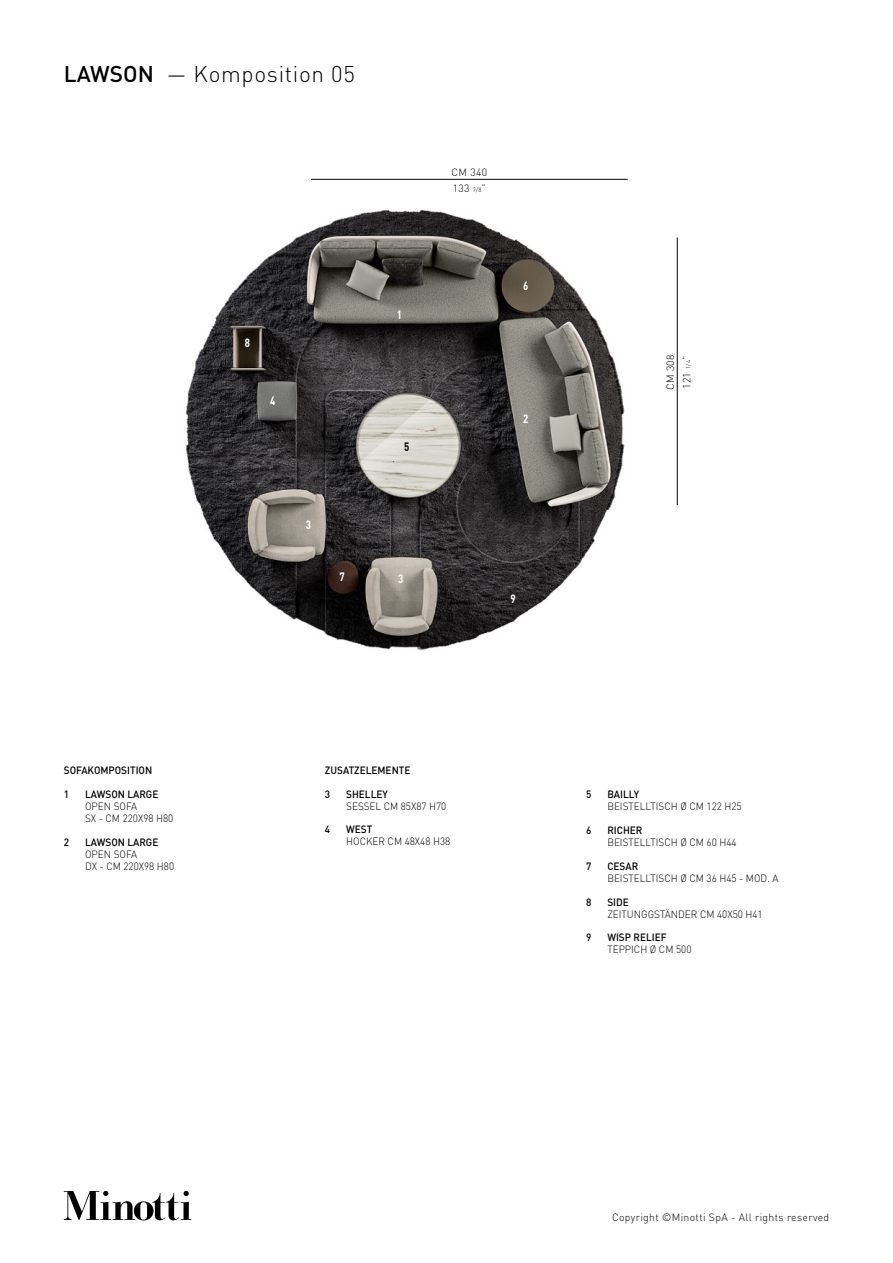
<style>
.page{position:relative;width:893px;height:1263px;background:#fff}
.page>*{position:absolute;margin:0;border:0;box-sizing:border-box;transform-origin:0 0}
.t1{font:300 22.5px "DIN";letter-spacing:.03em;color:#000}
.t2{font:700 12px "DIN";color:#fff;scale:.8 1}
.t3{font:700 12px "DIN";color:#000;scale:.8 1}
.t4{font:300 10.5px "DIN";color:#000;scale:.95 1}
.t5{font:500 10.5px "DIN";color:#000;scale:.95 1}
.t6{font:300 10.5px "DIN";letter-spacing:.03em;color:#000}
.t7{font:300 10.5px "DIN";color:#000}
.s1{font-weight:500}
.s2{font-size:6px}
</style>
<div class="page">
<svg style="left:64px;top:1191px;width:127px;height:29px"></svg>
<img style="left:185px;top:209px;width:493px;height:442px">
<hr style="left:311px;top:179px;width:317px;height:1px;background:#000">
<hr style="left:677px;top:238px;width:1px;height:267px;background:#000">
<p class="t1" style="left:64px;top:60px;width:293px"><span class="s1">LAWSON</span> — Komposition 05</p>
<p class="t2" style="left:245px;top:334px;width:8px">8</p>
<p class="t2" style="left:270px;top:393px;width:8px">4</p>
<p class="t2" style="left:306px;top:517px;width:8px">3</p>
<p class="t2" style="left:340px;top:569px;width:8px">7</p>
<p class="t2" style="left:397px;top:307px;width:8px">1</p>
<p class="t3" style="left:404px;top:439px;width:8px">5</p>
<p class="t7" style="left:451px;top:165px;width:37px">CM 340</p>
<p class="t7" style="left:453px;top:182px;width:35px">133 <span class="s2">7/8</span>”</p>
<p class="t2" style="left:523px;top:277px;width:8px">6</p>
<p class="t2" style="left:523px;top:411px;width:8px">2</p>
<p class="t2" style="left:398px;top:571px;width:8px">3</p>
<p class="t2" style="left:510px;top:591px;width:8px">9</p>
<p class="t7" style="left:664px;top:390px;width:37px;rotate:-90deg">CM 308</p>
<p class="t7" style="left:680px;top:389px;width:35px;rotate:-90deg">121 <span class="s2">1/4</span>”</p>
<p class="t5" style="left:64px;top:764px;width:95px">SOFAKOMPOSITION</p>
<p class="t5" style="left:64px;top:787px;width:7px">1</p>
<p class="t5" style="left:85px;top:787px;width:79px">LAWSON LARGE</p>
<p class="t4" style="left:85px;top:800px;width:56px">OPEN SOFA</p>
<p class="t4" style="left:85px;top:812px;width:94px">SX - CM 220X98 H80</p>
<p class="t5" style="left:64px;top:835px;width:7px">2</p>
<p class="t5" style="left:85px;top:835px;width:79px">LAWSON LARGE</p>
<p class="t4" style="left:85px;top:847px;width:56px">OPEN SOFA</p>
<p class="t4" style="left:85px;top:859px;width:95px">DX - CM 220X98 H80</p>
<p class="t5" style="left:325px;top:764px;width:92px">ZUSATZELEMENTE</p>
<p class="t5" style="left:325px;top:787px;width:7px">3</p>
<p class="t5" style="left:346px;top:787px;width:45px">SHELLEY</p>
<p class="t4" style="left:346px;top:800px;width:107px">SESSEL CM 85X87 H70</p>
<p class="t5" style="left:325px;top:823px;width:7px">4</p>
<p class="t5" style="left:346px;top:823px;width:29px">WEST</p>
<p class="t4" style="left:346px;top:835px;width:111px">HOCKER CM 48X48 H38</p>
<p class="t5" style="left:586px;top:787px;width:7px">5</p>
<p class="t5" style="left:607px;top:787px;width:35px">BAILLY</p>
<p class="t4" style="left:607px;top:800px;width:143px">BEISTELLTISCH Ø CM 122 H25</p>
<p class="t5" style="left:586px;top:823px;width:7px">6</p>
<p class="t5" style="left:607px;top:823px;width:39px">RICHER</p>
<p class="t4" style="left:607px;top:836px;width:138px">BEISTELLTISCH Ø CM 60 H44</p>
<p class="t5" style="left:586px;top:859px;width:7px">7</p>
<p class="t5" style="left:607px;top:859px;width:34px">CESAR</p>
<p class="t4" style="left:607px;top:871px;width:182px">BEISTELLTISCH Ø CM 36 H45 - MOD. A</p>
<p class="t5" style="left:586px;top:895px;width:7px">8</p>
<p class="t5" style="left:607px;top:895px;width:24px">SIDE</p>
<p class="t4" style="left:607px;top:907px;width:165px">ZEITUNGGSTÄNDER CM 40X50 H41</p>
<p class="t5" style="left:586px;top:930px;width:7px">9</p>
<p class="t5" style="left:607px;top:930px;width:64px">WISP RELIEF</p>
<p class="t4" style="left:607px;top:942px;width:90px">TEPPICH Ø CM 500</p>
<p class="t6" style="left:612px;top:1210px;width:219px">Copyright ©Minotti SpA - All rights reserved</p>
</div>
